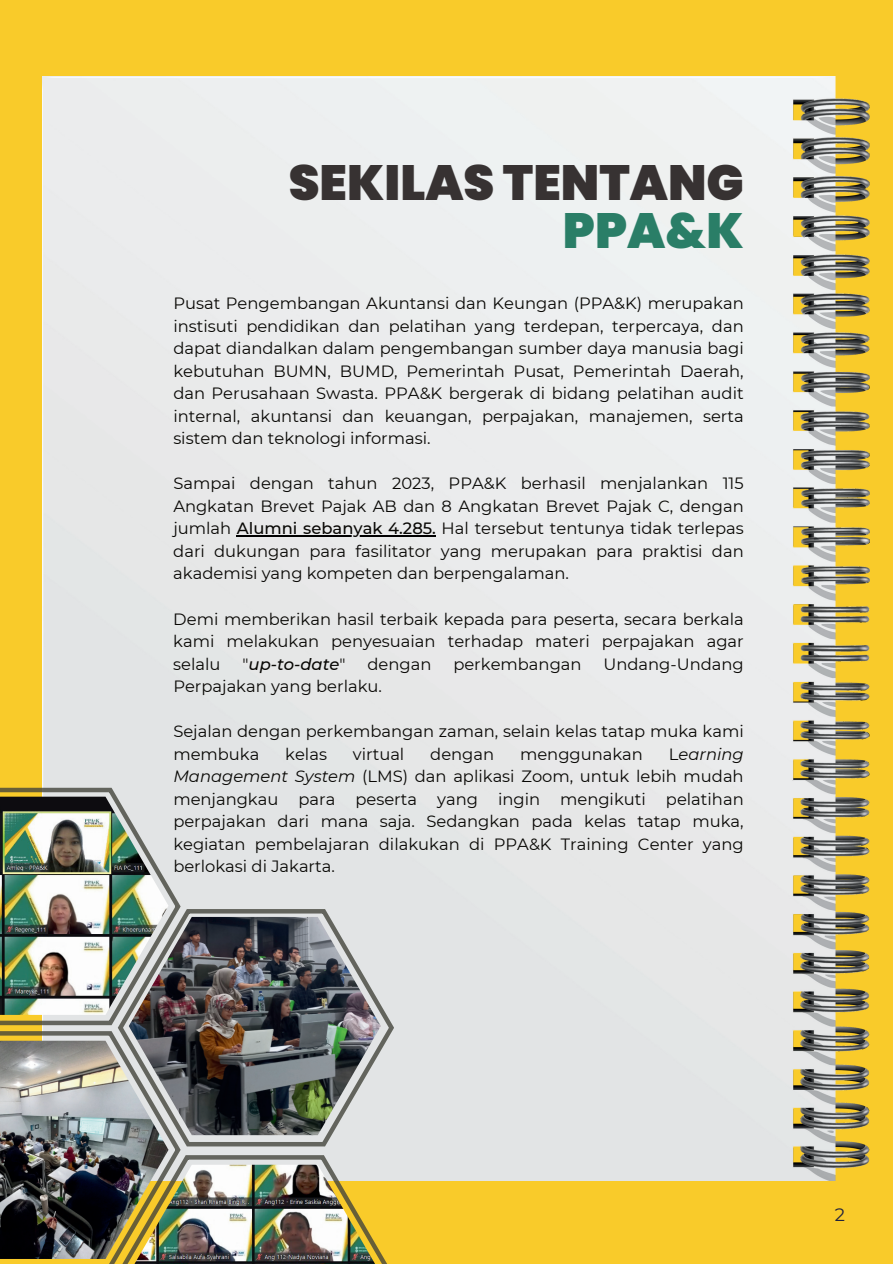
<style>
.page{position:relative;width:893px;height:1264px;background:#fff}
.page>*{position:absolute;margin:0;border:0;box-sizing:border-box;transform-origin:0 0}
.t1{font:900 49.35px "Poppins";color:#373232}
.t2{font:900 49.35px "Poppins";color:#2a7e67}
.t3{font:18px "Montserrat";color:#22233c}
.t4{font:16.35px/22.5px "Montserrat";color:#080704;text-align:justify}
.t5{font:italic 500 16.35px "Montserrat";color:#080704}
.s1{font-weight:500}
.s2{font-weight:400;font-style:normal}
.s3{font-style:italic}
</style>
<div class="page">
<div style="left:0;top:0;width:892px;height:1263px;background:#f9cb2a"></div>
<img style="left:42px;top:76px;width:827px;height:1104px">
<hr style="left:237px;top:535px;width:199px;height:1px;background:#000">
<svg style="left:0;top:787px;width:180px;height:238px;background:#c2bea9"></svg>
<img style="left:0;top:796px;width:168px;height:218px">
<svg style="left:118px;top:909px;width:275px;height:237px;background:#a8b4ad"></svg>
<img style="left:129px;top:916px;width:252px;height:115px">
<img style="left:0;top:1031px;width:392px;height:232px">
<img style="left:129px;top:1164px;width:252px;height:99px">
<h1 class="t1" style="left:289px;top:154px;width:456px">SEKILAS TENTANG</h1>
<h1 class="t2" style="left:563px;top:202px;width:182px">PPA&amp;K</h1>
<p class="t4" style="left:173px;top:292px;width:572px">Pusat Pengembangan Akuntansi dan Keungan (PPA&amp;K) merupakan instisuti pendidikan dan pelatihan yang terdepan, terpercaya, dan dapat diandalkan dalam pengembangan sumber daya manusia bagi kebutuhan BUMN, BUMD, Pemerintah Pusat, Pemerintah Daerah, dan Perusahaan Swasta. PPA&amp;K bergerak di bidang pelatihan audit internal, akuntansi dan keuangan, perpajakan, manajemen, serta sistem dan teknologi informasi.</p>
<p class="t4" style="left:173px;top:472px;width:572px">Sampai dengan tahun 2023, PPA&amp;K berhasil menjalankan 115<br>Angkatan Brevet Pajak AB dan 8 Angkatan Brevet Pajak C, dengan jumlah <span class="s1">Alumni sebanyak 4.285.</span> Hal tersebut tentunya tidak terlepas dari dukungan para fasilitator yang merupakan para praktisi dan akademisi yang kompeten dan berpengalaman.</p>
<p class="t4" style="left:173px;top:607px;width:572px">Demi memberikan hasil terbaik kepada para peserta, secara berkala kami melakukan penyesuaian terhadap materi perpajakan agar selalu</p>
<p class="t5" style="left:242px;top:652px;width:105px"><span class="s2">"</span>up-to-date<span class="s2">"</span></p>
<p class="t4" style="left:367px;top:652px;width:65px">dengan</p>
<p class="t4" style="left:453px;top:652px;width:130px">perkembangan</p>
<p class="t4" style="left:603px;top:652px;width:142px">Undang-Undang</p>
<p class="t4" style="left:173px;top:674px;width:210px">Perpajakan yang berlaku.</p>
<p class="t4" style="left:173px;top:719px;width:572px">Sejalan dengan perkembangan zaman, selain kelas tatap muka kami membuka</p>
<p class="t4" style="left:173px;top:742px;width:572px;text-indent:495px">L<span class="s3">earning Management System</span> (LMS) dan aplikasi Zoom, untuk lebih mudah menjangkau para peserta yang ingin mengikuti pelatihan perpajakan dari mana saja. Sedangkan pada kelas tatap muka, kegiatan pembelajaran dilakukan di PPA&amp;K Training Center yang berlokasi di Jakarta.</p>
<p class="t4" style="left:285px;top:742px;width:43px">kelas</p>
<p class="t4" style="left:353px;top:742px;width:53px">virtual</p>
<p class="t4" style="left:430px;top:742px;width:65px">dengan</p>
<p class="t4" style="left:520px;top:742px;width:124px">menggunakan</p>
<p class="t3" style="left:834px;top:1202px;width:12px">2</p>
</div>
